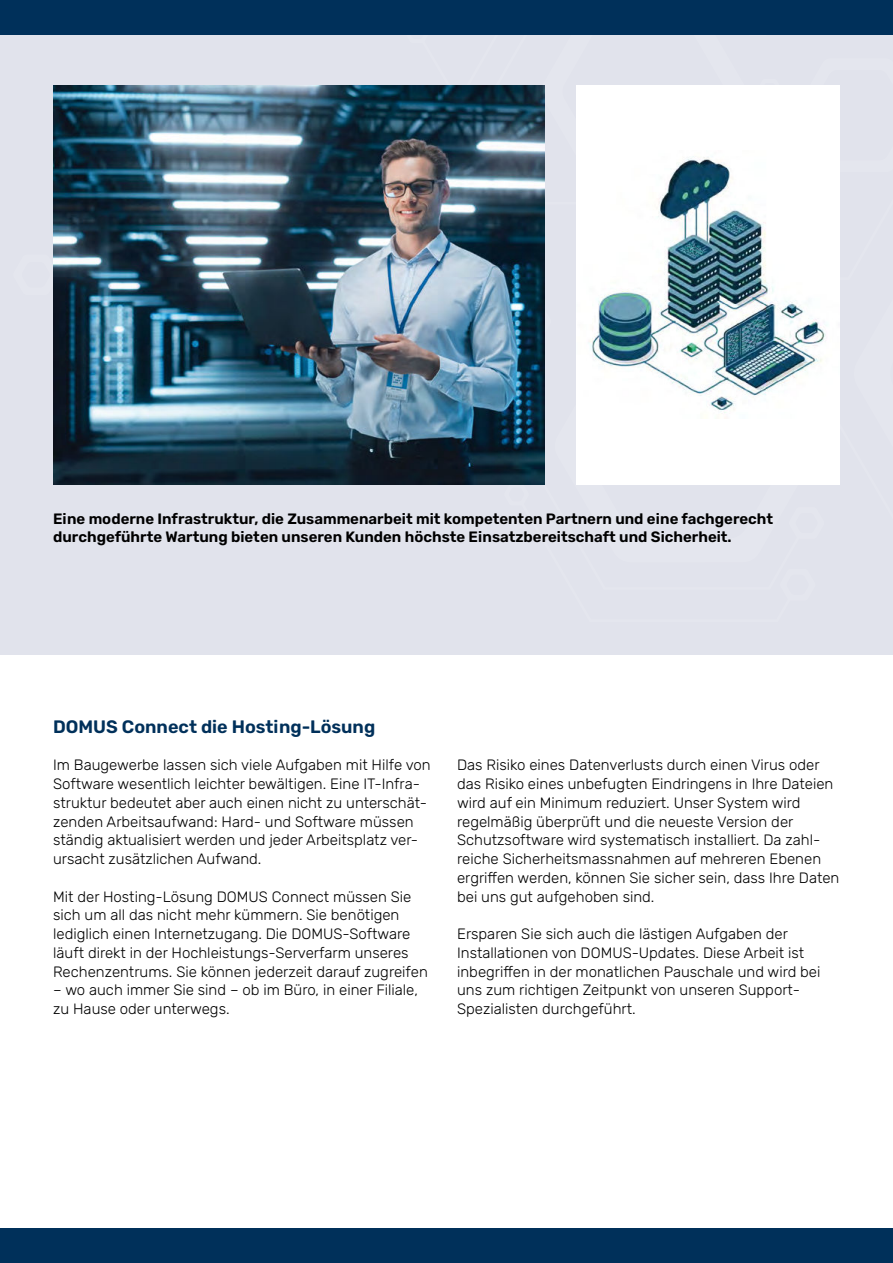
<style>
.page{position:relative;width:893px;height:1263px;background:#fff}
.page>*{position:absolute;margin:0;border:0;box-sizing:border-box;transform-origin:0 0}
.t1{font:600 18px "Rubik";color:#00305a}
.t2{font:300 15px/18.8px "Rubik";color:#000}
.t3{font:600 15px/18px "Rubik";color:#000}
</style>
<div class="page">
<div style="left:0;top:0;width:893px;height:655px;background:#e1e3ec"></div>
<div style="left:0;top:1229px;width:893px;height:34px;background:#00305a"></div>
<div style="left:0;top:0;width:893px;height:34px;background:#00305a"></div>
<img style="left:53px;top:85px;width:492px;height:400px">
<div style="left:576px;top:85px;width:264px;height:400px;background:#fff"></div>
<img style="left:589px;top:156px;width:238px;height:257px">
<p class="t3" style="left:53px;top:510px;width:721px">Eine moderne Infrastruktur, die Zusammenarbeit mit kompetenten Partnern und eine fachgerecht durchgeführte Wartung bieten unseren Kunden höchste Einsatzbereitschaft und Sicherheit.</p>
<p class="t1" style="left:53px;top:716px;width:324px">DOMUS Connect die Hosting-Lösung</p>
<p class="t2" style="left:53px;top:756px;width:379px">Im Baugewerbe lassen sich viele Aufgaben mit Hilfe von Software wesentlich leichter bewältigen. Eine IT-Infra&shy;struktur bedeutet aber auch einen nicht zu unterschät&shy;zenden Arbeitsaufwand: Hard- und Software müssen ständig aktualisiert werden und jeder Arbeitsplatz ver&shy;ursacht zusätzlichen Aufwand.</p>
<p class="t2" style="left:53px;top:887px;width:376px">Mit der Hosting-Lösung DOMUS Connect müssen Sie sich um all das nicht mehr kümmern. Sie benötigen lediglich einen Internetzugang. Die DOMUS-Software läuft direkt in der Hochleistungs-Serverfarm unseres Rechenzentrums. Sie können jederzeit darauf zugreifen</p>
<p class="t2" style="left:53px;top:981px;width:366px">– wo auch immer Sie sind – ob im Büro, in einer Filiale, zu Hause oder unterwegs.</p>
<p class="t2" style="left:457px;top:756px;width:384px">Das Risiko eines Datenverlusts durch einen Virus oder das Risiko eines unbefugten Eindringens in Ihre Dateien wird auf ein Minimum reduziert. Unser System wird regelmäßig überprüft und die neueste Version der Schutzsoftware wird systematisch installiert. Da zahl&shy;reiche Sicherheitsmassnahmen auf mehreren Ebenen ergriffen werden, können Sie sicher sein, dass Ihre Daten bei uns gut aufgehoben sind.</p>
<p class="t2" style="left:457px;top:925px;width:365px">Ersparen Sie sich auch die lästigen Aufgaben der Installa tionen von DOMUS-Updates. Diese Arbeit ist inbegriffen in der monatlichen Pauschale und wird bei uns zum richtigen Zeitpunkt von unseren Support-Spezialisten durchgeführt.</p>
</div>
